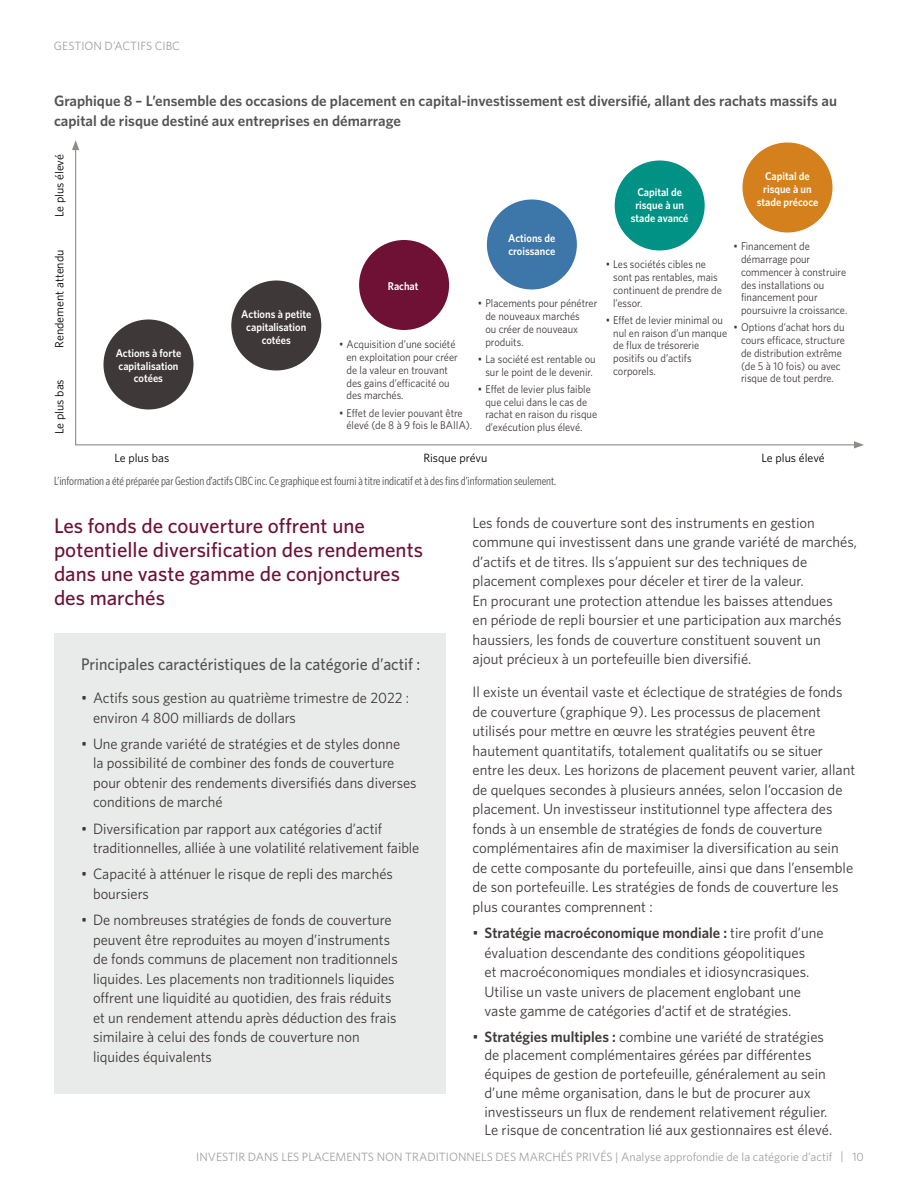
<style>
.page{position:relative;width:918px;height:1188px;background:#fff}
.page>*{position:absolute;margin:0;border:0;box-sizing:border-box;transform-origin:0 0}
.Subheader_H3{font:500 21px/24px "Whitney";color:#6f1035}
.Subheader_H4{font:500 16.8px "Whitney";color:#545455;scale:.95 1}
.Body_P{font:15px/19.5px "Whitney";color:#3f3838}
.Subheader_H5{font:600 15px/19.5px "Whitney";color:#545455}
.Source_p{font:12px "Whitney Condensed";color:#545455}
.t1{font:12px "Whitney";color:#a0a0a1}
.Body_P-2{font:12px "Whitney";color:#000}
.t2{font:11.25px/12.8px "Whitney";color:#3f3838;scale:.93 1}
.Body_P-3{font:600 11.25px/12.8px "Whitney";color:#fff;text-align:center;scale:.93 1}
.s1{font-weight:600}
</style>
<div class="page">
<div style="left:54px;top:633px;width:392px;height:461px;background:#e9ebea"></div>
<svg style="left:75px;top:148px;width:779px;height:298px"></svg>
<svg style="left:72px;top:140px;width:7px;height:10px"></svg>
<svg style="left:854px;top:441px;width:10px;height:8px"></svg>
<div style="left:231px;top:280px;width:90px;height:90px;background:#3f3838;border-radius:50%"></div>
<div style="left:104px;top:320px;width:90px;height:90px;background:#3f3838;border-radius:50%"></div>
<div style="left:359px;top:240px;width:90px;height:90px;background:#6f1035;border-radius:50%"></div>
<div style="left:487px;top:200px;width:90px;height:90px;background:#3d76a8;border-radius:50%"></div>
<div style="left:615px;top:160px;width:90px;height:90px;background:#029185;border-radius:50%"></div>
<div style="left:742px;top:142px;width:90px;height:90px;background:#d4811d;border-radius:50%"></div>
<p class="t1" style="left:54px;top:38px;width:127px">GESTION D’ACTIFS CIBC</p>
<h5 class="Subheader_H5" style="left:54px;top:91px;width:785px">Graphique 8 – L’ensemble des occasions de placement en capital-investissement est diversifié, allant des rachats massifs au capital de risque destiné aux entreprises en démarrage</h5>
<p class="Body_P-2" style="left:51px;top:217px;width:65px;rotate:-90deg">Le plus élevé</p>
<p class="Body_P-2" style="left:51px;top:348px;width:100px;rotate:-90deg">Rendement attendu</p>
<p class="Body_P-2" style="left:51px;top:434px;width:56px;rotate:-90deg">Le plus bas</p>
<p class="Body_P-3" style="left:116px;top:346px;width:72px">Actions à forte capitalisation cotées</p>
<p class="Body_P-3" style="left:241px;top:308px;width:77px">Actions à petite capitalisation cotées</p>
<p class="Body_P-3" style="left:388px;top:279px;width:35px">Rachat</p>
<p class="Body_P-3" style="left:508px;top:232px;width:52px;text-align:left">Actions de croissance</p>
<p class="t2" style="left:485px;top:297px;width:122px;text-indent:-8px">• Placements pour pénétrer de nouveaux marchés<br>ou créer de nouveaux produits.</p>
<p class="t2" style="left:478px;top:352px;width:128px;text-align:center">• La société est rentable ou sur le point de le devenir.</p>
<p class="t2" style="left:485px;top:382px;width:122px;text-indent:-8px">• Effet de levier plus faible que celui dans le cas de rachat en raison du risque d’exécution plus élevé.</p>
<p class="t2" style="left:346px;top:338px;width:121px;text-indent:-8px">• Acquisition d’une société en exploitation pour créer de la valeur en trouvant des gains d’efficacité ou des marchés.</p>
<p class="t2" style="left:346px;top:406px;width:137px;text-indent:-8px">• Effet de levier pouvant être élevé (de 8 à 9 fois le BAIIA).</p>
<p class="Body_P-3" style="left:757px;top:170px;width:68px">Capital de risque à un stade précoce</p>
<p class="t2" style="left:741px;top:240px;width:116px;text-indent:-8px">• Financement de démarrage pour commencer à construire des installations ou financement pour poursuivre la croissance.</p>
<p class="t2" style="left:741px;top:321px;width:113px;text-indent:-8px">• Options d’achat hors du cours efficace, structure de distribution extrême (de 5 à 10 fois) ou avec risque de tout perdre.</p>
<p class="Body_P-3" style="left:631px;top:186px;width:64px">Capital de risque à un stade avancé</p>
<p class="t2" style="left:613px;top:258px;width:118px;text-indent:-8px">• Les sociétés cibles ne sont pas rentables, mais continuent de prendre de l’essor.</p>
<p class="t2" style="left:613px;top:313px;width:124px;text-indent:-8px">• Effet de levier minimal ou nul en raison d’un manque de flux de trésorerie positifs ou d’actifs corporels.</p>
<p class="Body_P-2" style="left:114px;top:450px;width:56px">Le plus bas</p>
<p class="Body_P-2" style="left:423px;top:450px;width:66px">Risque prévu</p>
<p class="Body_P-2" style="left:762px;top:450px;width:65px">Le plus élevé</p>
<p class="Source_p" style="left:54px;top:473px;width:504px">L’information a été préparée par Gestion d’actifs CIBC inc. Ce graphique est fourni à titre indicatif et à des fins d’information seulement.</p>
<h3 class="Subheader_H3" style="left:54px;top:513px;width:371px">Les fonds de couverture offrent une potentielle diversification des rendements dans une vaste gamme de conjonctures des marchés</h3>
<p class="Body_P" style="left:472px;top:513px;width:386px">Les fonds de couverture sont des instruments en gestion commune qui investissent dans une grande variété de marchés, d’actifs et de titres. Ils s’appuient sur des techniques de placement complexes pour déceler et tirer de la valeur.<br>En procurant une protection attendue les baisses attendues<br>en période de repli boursier et une participation aux marchés haussiers, les fonds de couverture constituent souvent un<br>ajout précieux à un portefeuille bien diversifié.</p>
<p class="Body_P" style="left:472px;top:682px;width:384px">Il existe un éventail vaste et éclectique de stratégies de fonds de couverture (graphique 9). Les processus de placement utilisés pour mettre en œuvre les stratégies peuvent être hautement quantitatifs, totalement qualitatifs ou se situer entre les deux. Les horizons de placement peuvent varier, allant de quelques secondes à plusieurs années, selon l’occasion de placement. Un investisseur institutionnel type affectera des fonds à un ensemble de stratégies de fonds de couverture complémentaires afin de maximiser la diversification au sein de cette composante du portefeuille, ainsi que dans l’ensemble de son portefeuille. Les stratégies de fonds de couverture les plus courantes comprennent :</p>
<p class="Body_P" style="left:484px;top:923px;width:341px;text-indent:-12px">• <span class="s1">Stratégie macroéconomique mondiale :</span> tire profit d’une évaluation descendante des conditions géopolitiques<br>et macroéconomiques mondiales et idiosyncrasiques.<br>Utilise un vaste univers de placement englobant une vaste gamme de catégories d’actif et de stratégies.</p>
<p class="Body_P" style="left:484px;top:1027px;width:349px;line-height:18.8px;text-indent:-12px">• <span class="s1">Stratégies multiples :</span> combine une variété de stratégies de placement complémentaires gérées par différentes équipes de gestion de portefeuille, généralement au sein d’une même organisation, dans le but de procurer aux investisseurs un flux de rendement relativement régulier.<br>Le risque de concentration lié aux gestionnaires est élevé.</p>
<h4 class="Subheader_H4" style="left:81px;top:653px;width:359px">Principales caractéristiques de la catégorie d’actif :</h4>
<p class="Body_P" style="left:93px;top:688px;width:318px;text-indent:-12px">• Actifs sous gestion au quatrième trimestre de 2022 : environ 4 800 milliards de dollars</p>
<p class="Body_P" style="left:93px;top:733px;width:325px;text-indent:-12px">• Une grande variété de stratégies et de styles donne<br>la possibilité de combiner des fonds de couverture pour obtenir des rendements diversifiés dans diverses conditions de marché</p>
<p class="Body_P" style="left:93px;top:818px;width:328px;text-indent:-12px">• Diversification par rapport aux catégories d’actif traditionnelles, alliée à une volatilité relativement faible</p>
<p class="Body_P" style="left:93px;top:864px;width:301px;text-indent:-12px">• Capacité à atténuer le risque de repli des marchés boursiers</p>
<p class="Body_P" style="left:93px;top:910px;width:306px;text-indent:-12px">• De nombreuses stratégies de fonds de couverture peuvent être reproduites au moyen d’instruments de fonds communs de placement non traditionnels liquides. Les placements non traditionnels liquides offrent une liquidité au quotidien, des frais réduits et un rendement attendu après déduction des frais similaire à celui des fonds de couverture non liquides équivalents</p>
<p class="t1" style="left:196px;top:1149px;width:669px">INVESTIR DANS LES PLACEMENTS NON TRADITIONNELS DES MARCHÉS PRIVÉS | Analyse approfondie de la catégorie d’actif | 10</p>
</div>
